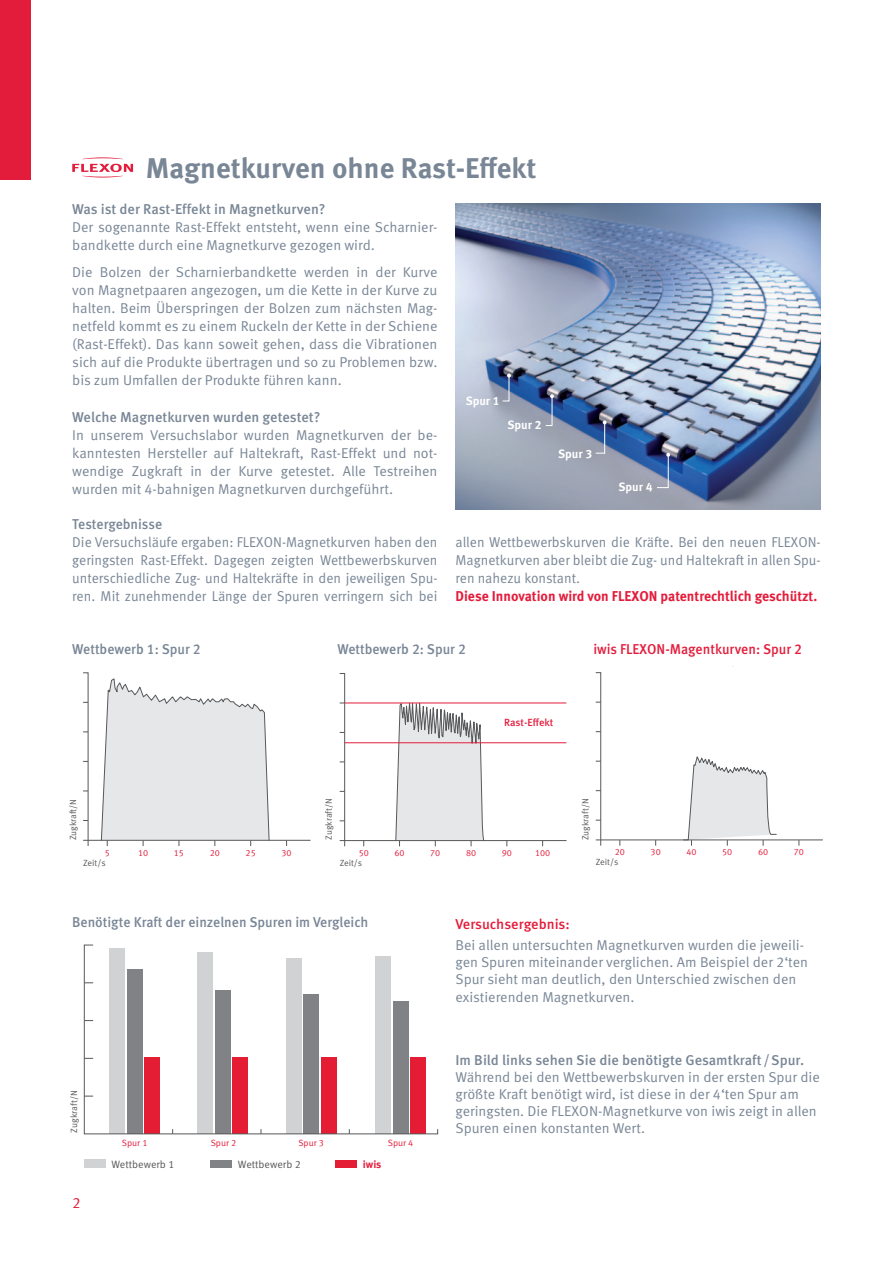
<style>
.page{position:relative;width:893px;height:1263px;background:#fff}
.page>*{position:absolute;margin:0;border:0;box-sizing:border-box;transform-origin:0 0}
.Headline{font:700 28.5px "Meta OT";color:#798696}
.HEADLINE{font:15px "Meta OT";color:#e41c3b}
.HEADLINE-2{font:14.25px/18px "Meta OT";color:#798696}
.HEADLINE-3{font:14.25px/18px "Meta OT";color:#798696;text-align:justify;scale:.96 1}
.HEADLINE-4{font:500 14.25px "Meta OT";color:#798696;scale:.96 1}
.HEADLINE-5{font:500 14.25px "Meta OT";color:#798696}
.HEADLINE-6{font:700 14.25px "Meta OT";color:#e41c3b;scale:.96 1}
.HEADLINE-7{font:500 14.25px "Meta OT";color:#e41c3b;scale:.96 1}
.HEADLINE-8{font:500 14.25px "Meta OT";color:#e41c3b}
.HEADLINE-9{font:700 12px "Meta OT";letter-spacing:-.005em;color:#fff}
.t1{font:10.65px "Meta OT";color:#57585a}
.t2{font:700 10.65px "Meta OT";color:#e41c3b}
.t3{font:500 10.35px "Meta OT";letter-spacing:-.005em;color:#e41c3b}
.t4{font:9px "Meta OT";color:#e41c3b}
.t5{font:9px "Meta OT";color:#57585a}
.t6{font:8.85px "Meta OT";color:#57585a}
.t7{font:8.85px "Meta OT";color:#e41c3b}
.s1{font-weight:500}
</style>
<div class="page">
<div style="left:0;top:0;width:31px;height:179px;background:#e41c3b"></div>
<svg style="left:72px;top:157px;width:61px;height:21px"></svg>
<svg style="left:84px;top:944px;width:354px;height:190px"></svg>
<div style="left:84px;top:1160px;width:22px;height:8px;background:#d1d2d4"></div>
<div style="left:211px;top:1160px;width:21px;height:8px;background:#808285"></div>
<div style="left:336px;top:1160px;width:21px;height:8px;background:#e41d35"></div>
<svg style="left:83px;top:672px;width:228px;height:174px"></svg>
<svg style="left:595px;top:672px;width:228px;height:174px"></svg>
<img style="left:455px;top:203px;width:366px;height:306px">
<svg style="left:502px;top:374px;width:9px;height:28px"></svg>
<svg style="left:545px;top:394px;width:9px;height:32px"></svg>
<svg style="left:595px;top:420px;width:12px;height:34px"></svg>
<svg style="left:656px;top:453px;width:14px;height:36px"></svg>
<svg style="left:339px;top:673px;width:228px;height:174px"></svg>
<p class="Headline" style="left:146px;top:150px;width:392px">Magnetkurven ohne Rast-Effekt</p>
<p class="HEADLINE-5" style="left:72px;top:200px;width:255px">Was ist der Rast-Effekt in Magnetkurven?</p>
<p class="HEADLINE-2" style="left:72px;top:218px;width:367px">Der sogenannte Rast-Effekt entsteht, wenn eine Scharnier&shy;bandkette durch eine Magnetkurve gezogen wird.</p>
<p class="HEADLINE-2" style="left:72px;top:263px;width:367px;text-align:justify">Die Bolzen der Scharnierbandkette werden in der Kurve von Magnetpaaren angezogen, um die Kette in der Kurve zu halten. Beim Überspringen der Bolzen zum nächsten Mag&shy;netfeld kommt es zu einem Ruckeln der Kette in der Schiene (Rast-Effekt). Das kann soweit gehen, dass die Vibrationen sich auf die Produkte übertragen und so zu Problemen bzw. bis zum Umfallen der Produkte führen kann.</p>
<p class="HEADLINE-5" style="left:72px;top:408px;width:250px">Welche Magnetkurven wurden getestet?</p>
<p class="HEADLINE-2" style="left:72px;top:426px;width:367px;text-align:justify">In unserem Versuchslabor wurden Magnetkurven der be&shy;kanntesten Hersteller auf Haltekraft, Rast-Effekt und not&shy;wendige Zugkraft in der Kurve getestet. Alle Testreihen wurden mit 4-bahnigen Magnetkurven durchgeführt.</p>
<p class="HEADLINE-9" style="left:466px;top:393px;width:36px">Spur 1</p>
<p class="HEADLINE-9" style="left:507px;top:418px;width:36px">Spur 2</p>
<p class="HEADLINE-9" style="left:558px;top:446px;width:36px">Spur 3</p>
<p class="HEADLINE-9" style="left:618px;top:479px;width:36px">Spur 4</p>
<p class="HEADLINE-4" style="left:72px;top:515px;width:95px">Testergebnisse</p>
<p class="HEADLINE-3" style="left:72px;top:533px;width:382px">Die Versuchsläufe ergaben: FLEXON-Magnetkurven haben den geringsten Rast-Effekt. Dagegen zeigten Wettbewerbskurven unterschiedliche Zug- und Haltekräfte in den jeweiligen Spu&shy;ren. Mit zunehmender Länge der Spuren verringern sich bei</p>
<p class="HEADLINE-3" style="left:455px;top:533px;width:382px">allen Wettbewerbskurven die Kräfte. Bei den neuen FLEXON-Magnetkurven aber bleibt die Zug- und Haltekraft in allen Spu&shy;ren nahezu konstant.</p>
<p class="HEADLINE-6" style="left:455px;top:587px;width:378px">Diese Innovation wird von FLEXON patentrechtlich geschützt.</p>
<p class="HEADLINE-4" style="left:72px;top:641px;width:135px">Wettbewerb 1: Spur 2</p>
<p class="HEADLINE-4" style="left:337px;top:641px;width:135px">Wettbewerb 2: Spur 2</p>
<p class="HEADLINE-7" style="left:593px;top:641px;width:219px">iwis FLEXON-Magentkurven: Spur 2</p>
<p class="t3" style="left:504px;top:716px;width:51px">Rast-Effekt</p>
<p class="t5" style="left:67px;top:840px;width:43px;rotate:-90deg">Zugkraft/N</p>
<p class="t6" style="left:324px;top:840px;width:43px;rotate:-90deg">Zugkraft/N</p>
<p class="t6" style="left:580px;top:840px;width:43px;rotate:-90deg">Zugkraft/N</p>
<p class="t4" style="left:105px;top:847px;width:7px">5</p>
<p class="t4" style="left:138px;top:847px;width:12px">10</p>
<p class="t4" style="left:174px;top:847px;width:12px">15</p>
<p class="t4" style="left:210px;top:847px;width:12px">20</p>
<p class="t4" style="left:246px;top:847px;width:12px">25</p>
<p class="t4" style="left:281px;top:847px;width:12px">30</p>
<p class="t5" style="left:83px;top:857px;width:24px">Zeit/s</p>
<p class="t7" style="left:359px;top:847px;width:12px">50</p>
<p class="t7" style="left:394px;top:847px;width:12px">60</p>
<p class="t7" style="left:430px;top:847px;width:12px">70</p>
<p class="t7" style="left:466px;top:847px;width:12px">80</p>
<p class="t7" style="left:502px;top:847px;width:12px">90</p>
<p class="t6" style="left:340px;top:857px;width:24px">Zeit/s</p>
<p class="t7" style="left:535px;top:847px;width:17px">100</p>
<p class="t7" style="left:615px;top:847px;width:12px">20</p>
<p class="t7" style="left:651px;top:847px;width:12px">30</p>
<p class="t7" style="left:686px;top:847px;width:12px">40</p>
<p class="t7" style="left:722px;top:847px;width:12px">50</p>
<p class="t7" style="left:758px;top:847px;width:12px">60</p>
<p class="t7" style="left:794px;top:847px;width:12px">70</p>
<p class="t6" style="left:596px;top:857px;width:24px">Zeit/s</p>
<p class="HEADLINE-4" style="left:72px;top:913px;width:310px">Benötigte Kraft der einzelnen Spuren im Vergleich</p>
<p class="t5" style="left:69px;top:1132px;width:44px;rotate:-90deg">Zugkraft/N</p>
<p class="HEADLINE" style="left:72px;top:1194px;width:10px">2</p>
<p class="t4" style="left:122px;top:1137px;width:27px">Spur 1</p>
<p class="t4" style="left:211px;top:1137px;width:27px">Spur 2</p>
<p class="t4" style="left:298px;top:1137px;width:27px">Spur 3</p>
<p class="t4" style="left:388px;top:1137px;width:27px">Spur 4</p>
<p class="t1" style="left:112px;top:1158px;width:64px">Wettbewerb 1</p>
<p class="t1" style="left:238px;top:1158px;width:64px">Wettbewerb 2</p>
<p class="t2" style="left:363px;top:1157px;width:20px">iwis</p>
<p class="HEADLINE-8" style="left:455px;top:915px;width:116px">Versuchsergebnis:</p>
<p class="HEADLINE-2" style="left:455px;top:937px;width:354px;line-height:17.1px">Bei allen untersuchten Magnetkurven wurden die jeweili&shy;gen Spuren miteinander verglichen. Am Beispiel der 2‘ten Spur sieht man deutlich, den Unterschied zwischen den existierenden Magnetkurven.</p>
<p class="HEADLINE-2" style="left:455px;top:1051px;width:366px;line-height:17.1px"><span class="s1">Im Bild links sehen Sie die benötigte Gesamtkraft /Spur.<br></span>Während bei den Wettbewerbskurven in der ersten Spur die größte Kraft benötigt wird, ist diese in der 4‘ten Spur am geringsten. Die FLEXON-Magnetkurve von iwis zeigt in allen Spuren einen konstanten Wert.</p>
</div>
